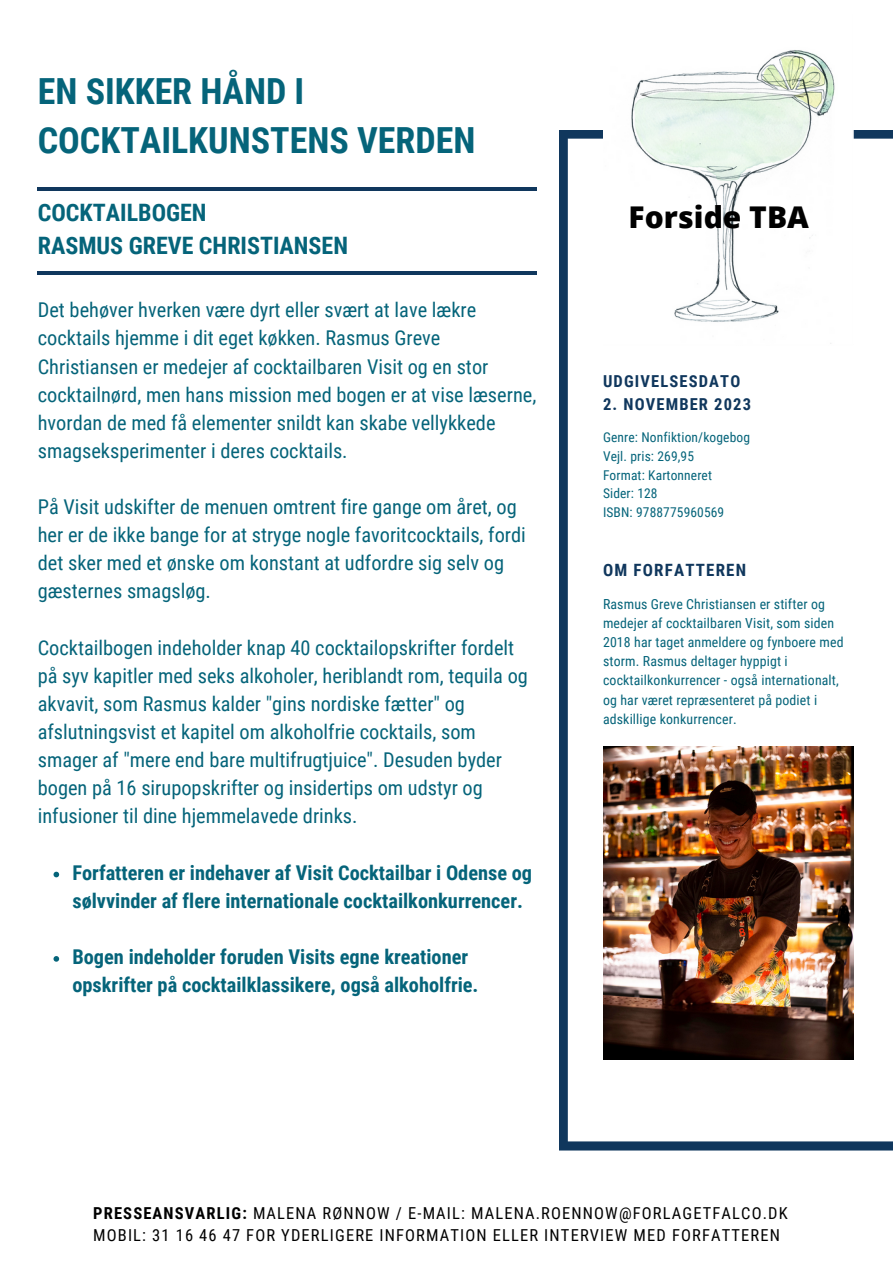
<style>
.page{position:relative;width:893px;height:1264px;background:#fff}
.page>*{position:absolute;margin:0;border:0;box-sizing:border-box;transform-origin:0 0}
.t1{font:700 36px/49.5px "Roboto Condensed";color:#05647a}
.t2{font:800 30px "Open Sans";color:#000}
.t3{font:700 24px "Roboto Condensed";color:#05647a}
.t4{font:20.4px/28px "Roboto Condensed";color:#05647a}
.t5{font:700 20.4px/28px "Roboto Condensed";color:#05647a}
.t6{font:700 16.95px "Roboto Condensed";letter-spacing:.07em;color:#10375d}
.t7{font:16.5px/22.5px "Roboto Condensed";letter-spacing:.07em;color:#000}
.t8{font:700 16.5px "Roboto Condensed";letter-spacing:.07em;color:#10375d}
.t9{font:13.8px/19px "Roboto Condensed";letter-spacing:.01em;color:#05647a}
.t10{font:13.5px "Roboto Condensed";letter-spacing:.01em;color:#05647a}
.s1{font-weight:700}
</style>
<div class="page">
<svg style="left:559px;top:130px;width:333px;height:1020px"></svg>
<hr style="left:38px;top:271px;width:499px;height:3px;background:#10375d">
<hr style="left:38px;top:187px;width:499px;height:3px;background:#10375d">
<img style="left:603px;top:50px;width:250px;height:295px">
<img style="left:603px;top:746px;width:250px;height:313px">
<svg style="left:53px;top:871px;width:6px;height:6px"></svg>
<svg style="left:53px;top:956px;width:6px;height:5px"></svg>
<p class="t1" style="left:38px;top:67px;width:439px">EN SIKKER HÅND I<br>COCKTAILKUNSTENS VERDEN</p>
<p class="t3" style="left:38px;top:199px;width:170px">COCKTAILBOGEN</p>
<p class="t3" style="left:38px;top:231px;width:312px">RASMUS GREVE CHRISTIANSEN</p>
<p class="t4" style="left:38px;top:296px;width:500px">Det behøver hverken være dyrt eller svært at lave lækre cocktails hjemme i dit eget køkken. Rasmus Greve Christiansen er medejer af cocktailbaren Visit og en stor cocktailnørd, men hans mission med bogen er at vise læserne, hvordan de med få elementer snildt kan skabe vellykkede smagseksperimenter i deres cocktails.</p>
<p class="t4" style="left:38px;top:493px;width:489px">På Visit udskifter de menuen omtrent fire gange om året, og her er de ikke bange for at stryge nogle favoritcocktails, fordi det sker med et ønske om konstant at udfordre sig selv og gæsternes smagsløg.</p>
<p class="t4" style="left:38px;top:633px;width:491px">Cocktailbogen indeholder knap 40 cocktailopskrifter fordelt på syv kapitler med seks alkoholer, heriblandt rom, tequila og akvavit, som Rasmus kalder "gins nordiske fætter" og afslutningsvist et kapitel om alkoholfrie cocktails, som smager af "mere end bare multifrugtjuice". Desuden byder bogen på 16 sirupopskrifter og insidertips om udstyr og infusioner til dine hjemmelavede drinks.</p>
<p class="t5" style="left:72px;top:858px;width:461px">Forfatteren er indehaver af Visit Cocktailbar i Odense og sølvvinder af flere internationale cocktailkonkurrencer.</p>
<p class="t5" style="left:72px;top:942px;width:407px">Bogen indeholder foruden Visits egne kreationer opskrifter på cocktailklassikere, også alkoholfrie.</p>
<p class="t2" style="left:628px;top:196px;width:182px">Forside TBA</p>
<p class="t8" style="left:603px;top:372px;width:139px">UDGIVELSESDATO</p>
<p class="t8" style="left:603px;top:395px;width:149px">2. NOVEMBER 2023</p>
<p class="t10" style="left:603px;top:430px;width:148px">Genre: Nonfiktion/kogebog</p>
<p class="t10" style="left:603px;top:448px;width:93px">Vejl. pris: 269,95</p>
<p class="t10" style="left:603px;top:467px;width:110px">Format: Kartonneret</p>
<p class="t10" style="left:603px;top:485px;width:56px">Sider: 128</p>
<p class="t10" style="left:603px;top:504px;width:123px">ISBN: 9788775960569</p>
<p class="t6" style="left:603px;top:560px;width:145px">OM FORFATTEREN</p>
<p class="t9" style="left:603px;top:594px;width:242px">Rasmus Greve Christiansen er stifter og medejer af cocktailbaren Visit, som siden 2018 har taget anmeldere og fynboere med storm. Rasmus deltager hyppigt i cocktailkonkurrencer - også internationalt, og har været repræsenteret på podiet i adskillige konkurrencer.</p>
<p class="t7" style="left:93px;top:1201px;width:696px"><span class="s1">PRESSEANSVARLIG:</span> MALENA RØNNOW / E-MAIL: MALENA.ROENNOW@FORLAGETFALCO.DK<br>MOBIL: 31 16 46 47 FOR YDERLIGERE INFORMATION ELLER INTERVIEW MED FORFATTEREN</p>
</div>
